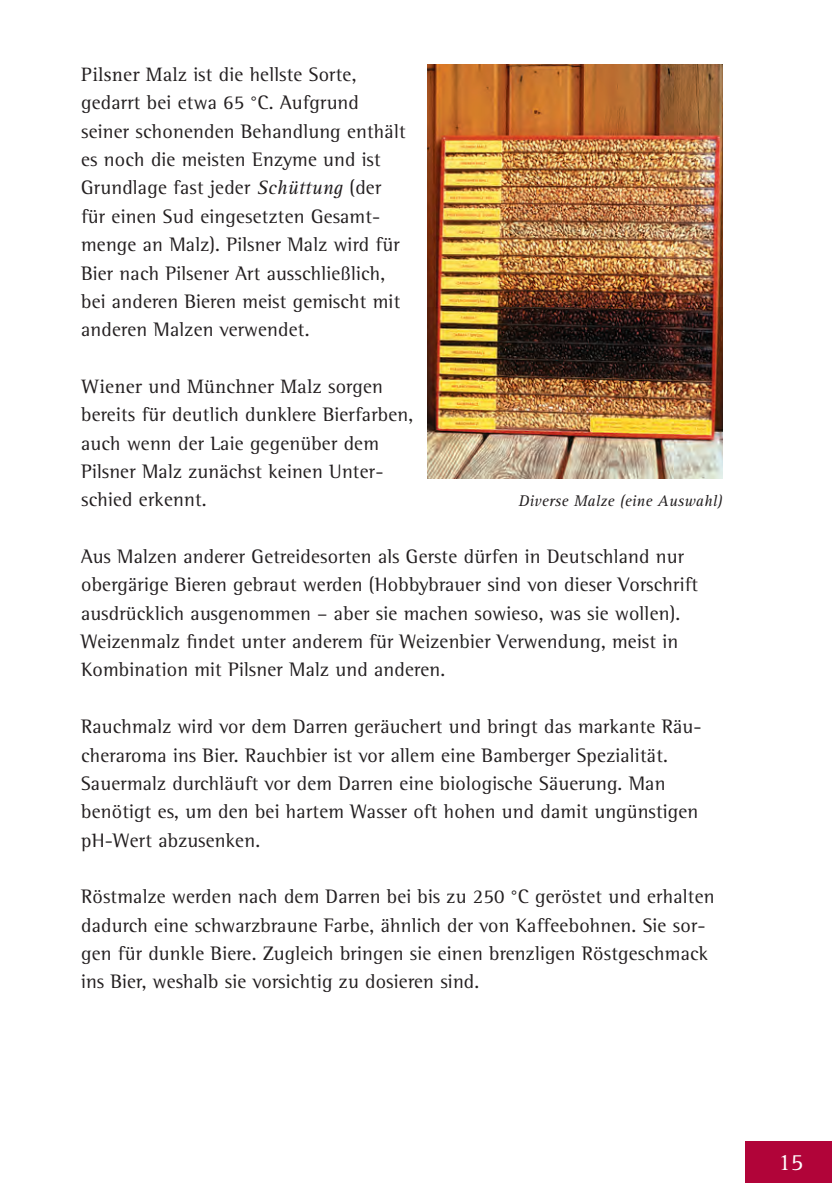
<style>
.page{position:relative;width:832px;height:1183px;background:#fff}
.page>*{position:absolute;margin:0;border:0;box-sizing:border-box;transform-origin:0 0}
.t1{font:24px "Rotis Serif";color:#fff}
.t2{font:20px/28.4px "Rotis Semi Serif";letter-spacing:.01em;color:#231f20}
.t3{font:20px "Rotis Serif";letter-spacing:.01em;color:#231f20}
.t4{font:italic 16px "Rotis Serif";letter-spacing:.01em;color:#231f20}
.s1{font-family:"Rotis Serif"}
.s2{font-family:"Rotis Serif";font-style:italic}
.s3{font-family:"Rotis Semi Serif"}
</style>
<div class="page">
<div style="left:744px;top:1141px;width:87px;height:42px;background:#b10439"></div>
<img style="left:427px;top:64px;width:295px;height:414px">
<p class="t2" style="left:81px;top:62px;width:326px"><span class="s1">Pilsner Malz</span> ist die hellste Sorte, gedarrt bei etwa 65 °C. Aufgrund seiner schonenden Behandlung enthält es noch die meisten Enzyme und ist Grundlage fast jeder <span class="s2">Schüttung</span> (der für einen Sud eingesetzten Gesamt&shy;menge an Malz). Pilsner Malz wird für Bier nach Pilsener Art ausschließlich, bei anderen Bieren meist gemischt mit anderen Malzen verwendet.</p>
<p class="t3" style="left:81px;top:379px;width:303px">Wiener <span class="s3">und</span> Münchner Malz <span class="s3">sorgen</span></p>
<p class="t2" style="left:81px;top:402px;width:333px">bereits für deutlich dunklere Bierfarben, auch wenn der Laie gegenüber dem<br>Pilsner Malz zunächst keinen Unter&shy;schied erkennt.</p>
<p class="t4" style="left:518px;top:495px;width:205px">Diverse Malze (eine Auswahl)</p>
<p class="t2" style="left:81px;top:544px;width:618px">Aus Malzen anderer Getreidesorten als Gerste dürfen in Deutschland nur obergärige Bieren gebraut werden (Hobbybrauer sind von dieser Vorschrift ausdrücklich ausgenommen – aber sie machen sowieso, was sie wollen).<br>Weizenmalz findet unter anderem für Weizenbier Verwendung, meist in Kombination mit Pilsner Malz und anderen.</p>
<p class="t2" style="left:81px;top:714px;width:621px">Rauchmalz wird vor dem Darren geräuchert und bringt das markante Räu&shy;cheraroma ins Bier. Rauchbier ist vor allem eine Bamberger Spezialität.<br>Sauermalz durchläuft vor dem Darren eine biologische Säuerung. Man benötigt es, um den bei hartem Wasser oft hohen und damit ungünstigen pH-Wert abzusenken.</p>
<p class="t2" style="left:81px;top:884px;width:634px">Röstmalze werden nach dem Darren bei bis zu 250 °C geröstet und erhalten dadurch eine schwarzbraune Farbe, ähnlich der von Kaffeebohnen. Sie sor&shy;gen für dunkle Biere. Zugleich bringen sie einen brenzligen Röstgeschmack ins Bier, weshalb sie vorsichtig zu dosieren sind.</p>
<p class="t1" style="left:777px;top:1153px;width:27px">15</p>
</div>
